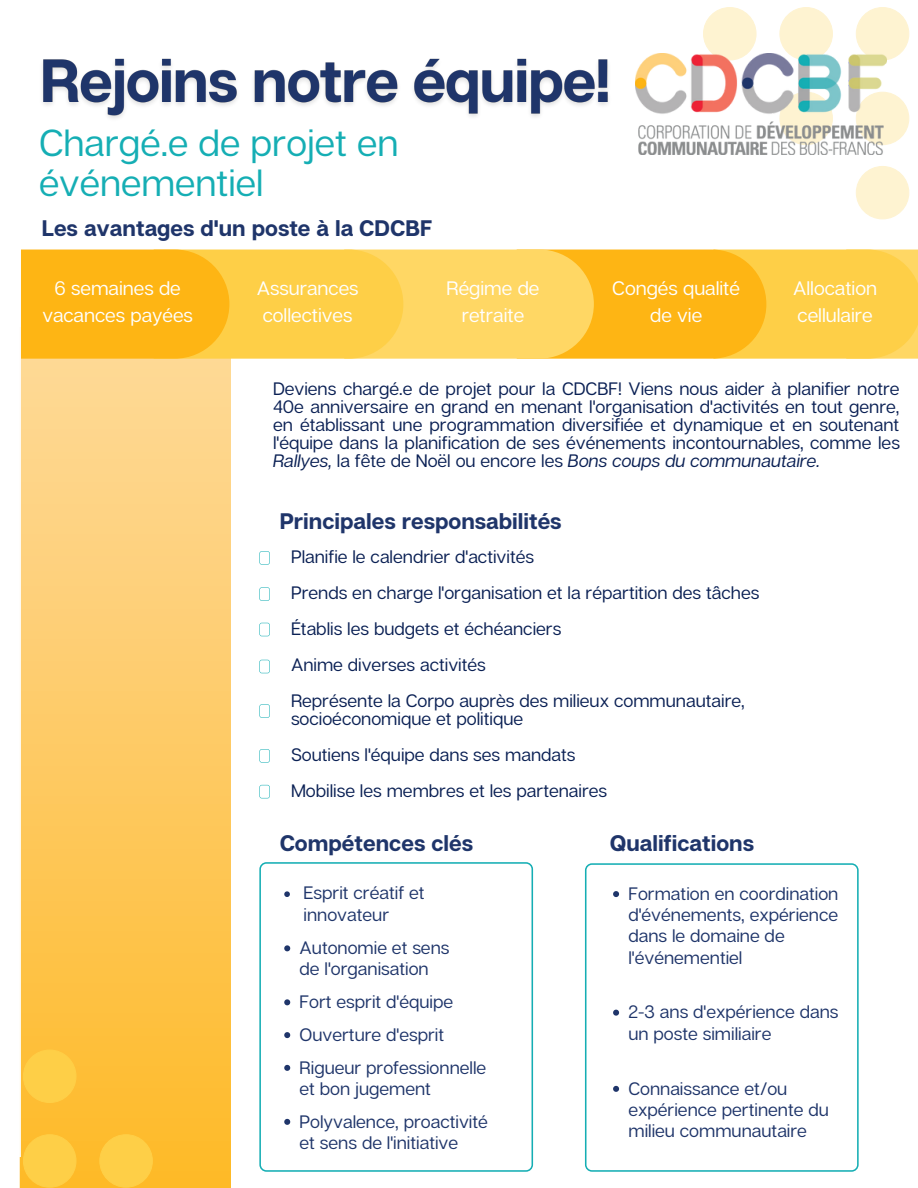
<style>
.page{position:relative;width:918px;height:1188px;background:#fff}
.page>*{position:absolute;margin:0;border:0;box-sizing:border-box;transform-origin:0 0}
.t1{font:37.5px/39.3px "Articulat CF";color:#15aeb4}
.t2{font:700 22.5px "Articulat CF";color:#1f356a}
.t3{font:19.5px/27px "Articulat CF";color:#fff;text-align:center}
.t4{font:18px/36px "Articulat CF";color:#0a2054}
.t5{font:18px/21.3px "Articulat CF";color:#1f356a}
.s1{font-style:italic}
</style>
<div class="page">
<svg style="left:856px;top:7px;width:53px;height:53px"></svg>
<svg style="left:779px;top:7px;width:54px;height:47px"></svg>
<svg style="left:887px;top:92px;width:22px;height:53px"></svg>
<svg style="left:703px;top:7px;width:54px;height:47px"></svg>
<svg style="left:856px;top:166px;width:53px;height:53px"></svg>
<svg style="left:20px;top:359px;width:211px;height:829px;background:#feca62"></svg>
<svg style="left:21px;top:250px;width:897px;height:109px;background:#fec638"></svg>
<svg style="left:23px;top:1134px;width:53px;height:54px;background:#feca40"></svg>
<svg style="left:99px;top:1134px;width:53px;height:54px;background:#feca40"></svg>
<svg style="left:23px;top:1050px;width:53px;height:53px;background:#fecb43"></svg>
<div style="left:0;top:228px;width:21px;height:928px;background:#fff"></div>
<img style="left:636px;top:54px;width:251px;height:101px">
<img style="left:42px;top:58px;width:567px;height:61px">
<svg style="left:585px;top:863px;width:274px;height:309px"></svg>
<svg style="left:259px;top:862px;width:274px;height:310px"></svg>
<svg style="left:284px;top:891px;width:6px;height:6px"></svg>
<svg style="left:284px;top:945px;width:6px;height:6px"></svg>
<svg style="left:284px;top:999px;width:6px;height:6px"></svg>
<svg style="left:284px;top:1032px;width:6px;height:6px"></svg>
<svg style="left:284px;top:1065px;width:6px;height:6px"></svg>
<svg style="left:284px;top:1119px;width:6px;height:6px"></svg>
<svg style="left:613px;top:891px;width:6px;height:6px"></svg>
<svg style="left:613px;top:1010px;width:6px;height:6px"></svg>
<svg style="left:613px;top:1086px;width:6px;height:6px"></svg>
<svg style="left:259px;top:551px;width:11px;height:14px"></svg>
<svg style="left:259px;top:587px;width:11px;height:14px"></svg>
<svg style="left:259px;top:623px;width:11px;height:13px"></svg>
<svg style="left:259px;top:660px;width:11px;height:13px"></svg>
<svg style="left:259px;top:704px;width:11px;height:14px"></svg>
<svg style="left:259px;top:749px;width:11px;height:14px"></svg>
<svg style="left:259px;top:785px;width:11px;height:13px"></svg>
<h1 class="t1" style="left:39px;top:122px;width:361px">Chargé.e de projet en événementiel</h1>
<p class="t2" style="left:42px;top:214px;width:392px">Les avantages d'un poste à la CDCBF</p>
<p class="t3" style="left:257px;top:274px;width:103px">Assurances collectives</p>
<p class="t3" style="left:447px;top:274px;width:94px">Régime de retraite</p>
<p class="t3" style="left:612px;top:274px;width:129px">Congés qualité de vie</p>
<p class="t3" style="left:42px;top:274px;width:152px">6 semaines de vacances payées</p>
<p class="t3" style="left:793px;top:274px;width:85px;text-align:left">Allocation cellulaire</p>
<p class="t4" style="left:273px;top:379px;width:628px;line-height:18px;text-align:justify">Deviens chargé.e de projet pour la CDCBF! Viens nous aider à planifier notre 40e anniversaire en grand en menant l'organisation d'activités en tout genre, en établissant une programmation diversifiée et dynamique et en soutenant l'équipe dans la planification de ses événements incontournables, comme les <span class="s1">Rallyes,</span> la fête de Noël ou encore les <span class="s1">Bons coups du communautaire.</span></p>
<p class="t2" style="left:280px;top:507px;width:283px">Principales responsabilités</p>
<p class="t4" style="left:291px;top:538px;width:470px">Planifie le calendrier d'activités<br>Prends en charge l'organisation et la répartition des tâches Établis les budgets et échéanciers<br>Anime diverses activités<br>Représente la Corpo auprès des milieux communautaire,</p>
<p class="t4" style="left:291px;top:700px;width:318px">socioéconomique et politique<br>Soutiens l'équipe dans ses mandats<br>Mobilise les membres et les partenaires</p>
<p class="t2" style="left:280px;top:829px;width:195px">Compétences clés</p>
<p class="t2" style="left:610px;top:829px;width:146px">Qualifications</p>
<p class="t5" style="left:304px;top:882px;width:122px">Esprit créatif et innovateur</p>
<p class="t5" style="left:300px;top:937px;width:151px">Autonomie et sens de l'organisation</p>
<p class="t5" style="left:300px;top:985px;width:188px;line-height:32.7px">Fort esprit d'équipe<br>Ouverture d'esprit<br>Rigueur professionnelle</p>
<p class="t5" style="left:300px;top:1072px;width:190px;line-height:32.7px">et bon jugement<br>Polyvalence, proactivité</p>
<p class="t5" style="left:300px;top:1131px;width:160px">et sens de l'initiative</p>
<p class="t5" style="left:628px;top:882px;width:212px">Formation en coordination d'événements, expérience dans le domaine de l'événementiel</p>
<p class="t5" style="left:628px;top:1001px;width:212px">2-3 ans d'expérience dans un poste similiaire</p>
<p class="t5" style="left:628px;top:1077px;width:202px">Connaissance et/ou expérience pertinente du milieu communautaire</p>
</div>
